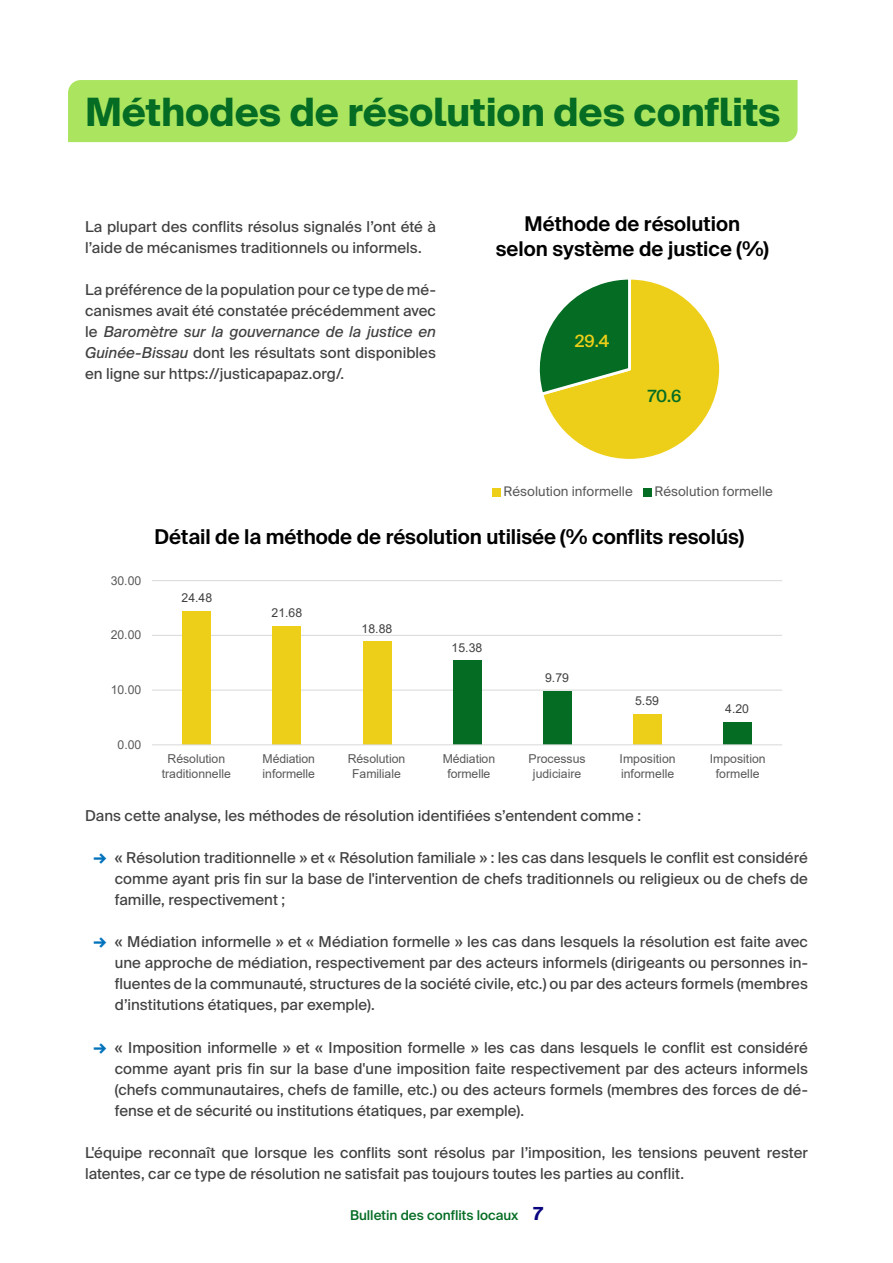
<style>
.page{position:relative;width:893px;height:1263px;background:#fff}
.page>*{position:absolute;margin:0;border:0;box-sizing:border-box;transform-origin:0 0}
.t1{font:700 39px "Suisse Intl";letter-spacing:-.005em;color:#046c23}
.t2{font:600 20.4px "Suisse Intl";letter-spacing:-.005em;color:#000}
.t3{font:600 20.25px/24.3px "Suisse Intl";color:#000;text-align:center}
.t4{font:500 16.8px "Suisse Intl";color:#046c23}
.t5{font:500 16.8px "Suisse Intl";color:#edcf19}
.t6{font:15px/21px "Suisse Intl";letter-spacing:.005em;color:#414042;text-align:justify}
.t7{font:500 13.5px "Suisse Intl";color:#046c23}
.t8{font:13.2px "Suisse Intl";color:#595959}
.t9{font:12.3px/14.7px "Arial";color:#595959;text-align:center}
.t10{font:12.3px "Arial";letter-spacing:.005em;color:#404040}
.s1{font-style:italic}
.s2{font-weight:700;font-size:16.5px;color:#0072bc}
.s3{font-weight:700;font-size:18px;color:#08057f}
</style>
<div class="page">
<div style="left:68px;top:80px;width:730px;height:62px;background:#abe45f"></div>
<svg style="left:539px;top:279px;width:181px;height:180px"></svg>
<div style="left:492px;top:488px;width:9px;height:8px;background:#edcf19"></div>
<div style="left:643px;top:488px;width:8px;height:8px;background:#046c23"></div>
<hr style="left:152px;top:690px;width:630px;height:1px;background:#d9d9d9">
<hr style="left:152px;top:635px;width:630px;height:1px;background:#d9d9d9">
<hr style="left:152px;top:580px;width:630px;height:1px;background:#d9d9d9">
<div style="left:183px;top:611px;width:28px;height:134px;background:#edcf19"></div>
<div style="left:273px;top:626px;width:28px;height:119px;background:#edcf19"></div>
<div style="left:363px;top:641px;width:28px;height:104px;background:#edcf19"></div>
<div style="left:453px;top:661px;width:28px;height:84px;background:#046c23"></div>
<div style="left:543px;top:691px;width:28px;height:54px;background:#046c23"></div>
<div style="left:633px;top:714px;width:28px;height:31px;background:#edcf19"></div>
<div style="left:723px;top:722px;width:28px;height:23px;background:#046c23"></div>
<hr style="left:152px;top:744px;width:630px;height:1px;background:#d9d9d9">
<h1 class="t1" style="left:85px;top:90px;width:697px">Méthodes de résolution des conflits</h1>
<p class="t6" style="left:85px;top:216px;width:352px">La plupart des conflits résolus signalés l’ont été à l’aide de mécanismes traditionnels ou informels.</p>
<p class="t6" style="left:85px;top:279px;width:352px">La préférence de la population pour ce type de mé&shy;canismes avait été constatée précédemment avec le <span class="s1">Baromètre sur la gouvernance de la justice en Guinée-Bissau</span> dont les résultats sont disponibles en ligne sur https://justicapapaz.org/.</p>
<h3 class="t3" style="left:496px;top:212px;width:275px">Méthode de résolution<br>selon système de justice (%)</h3>
<p class="t5" style="left:575px;top:332px;width:36px">29.4</p>
<p class="t4" style="left:648px;top:387px;width:35px">70.6</p>
<p class="t8" style="left:504px;top:484px;width:131px">Résolution informelle</p>
<p class="t8" style="left:654px;top:484px;width:120px">Résolution formelle</p>
<p class="t9" style="left:111px;top:573px;width:32px">30.00</p>
<p class="t9" style="left:111px;top:627px;width:32px">20.00</p>
<p class="t9" style="left:111px;top:682px;width:32px">10.00</p>
<p class="t9" style="left:118px;top:737px;width:25px">0.00</p>
<h2 class="t2" style="left:155px;top:525px;width:591px">Détail de la méthode de résolution utilisée (% conflits resolús)</h2>
<p class="t10" style="left:181px;top:589px;width:32px">24.48</p>
<p class="t10" style="left:272px;top:605px;width:32px">21.68</p>
<p class="t10" style="left:362px;top:620px;width:32px">18.88</p>
<p class="t10" style="left:452px;top:639px;width:32px">15.38</p>
<p class="t10" style="left:545px;top:670px;width:25px">9.79</p>
<p class="t10" style="left:635px;top:693px;width:25px">5.59</p>
<p class="t10" style="left:725px;top:700px;width:25px">4.20</p>
<p class="t9" style="left:162px;top:751px;width:71px">Résolution traditionnelle</p>
<p class="t9" style="left:263px;top:751px;width:54px;text-align:left">Médiation informelle</p>
<p class="t9" style="left:348px;top:751px;width:59px">Résolution<br>Familiale</p>
<p class="t9" style="left:443px;top:751px;width:54px">Médiation formelle</p>
<p class="t9" style="left:528px;top:751px;width:59px">Processus judiciaire</p>
<p class="t9" style="left:620px;top:751px;width:58px;text-align:left">Imposition informelle</p>
<p class="t9" style="left:710px;top:751px;width:58px">Imposition formelle</p>
<p class="t6" style="left:85px;top:805px;width:557px">Dans cette analyse, les méthodes de résolution identifiées s’entendent comme :</p>
<p class="t6" style="left:115px;top:847px;width:695px;text-indent:-21px"><span class="s2">→</span> « Résolution traditionnelle » et « Résolution familiale » : les cas dans lesquels le conflit est considéré comme ayant pris fin sur la base de l'intervention de chefs traditionnels ou religieux ou de chefs de famille, respectivement ;</p>
<p class="t6" style="left:115px;top:931px;width:695px;text-indent:-21px"><span class="s2">→</span> « Médiation informelle » et « Médiation formelle » les cas dans lesquels la résolution est faite avec une approche de médiation, respectivement par des acteurs informels (dirigeants ou personnes in&shy;fluentes de la communauté, structures de la société civile, etc.) ou par des acteurs formels (membres d’institutions étatiques, par exemple).</p>
<p class="t6" style="left:115px;top:1037px;width:695px;text-indent:-21px"><span class="s2">→</span> « Imposition informelle » et « Imposition formelle » les cas dans lesquels le conflit est considéré comme ayant pris fin sur la base d'une imposition faite respectivement par des acteurs informels (chefs communautaires, chefs de famille, etc.) ou des acteurs formels (membres des forces de dé&shy;fense et de sécurité ou institutions étatiques, par exemple).</p>
<p class="t6" style="left:85px;top:1142px;width:724px">L'équipe reconnaît que lorsque les conflits sont résolus par l’imposition, les tensions peuvent rester latentes, car ce type de résolution ne satisfait pas toujours toutes les parties au conflit.</p>
<p class="t7" style="left:350px;top:1207px;width:194px">Bulletin des conflits locaux <span class="s3">7</span></p>
</div>
